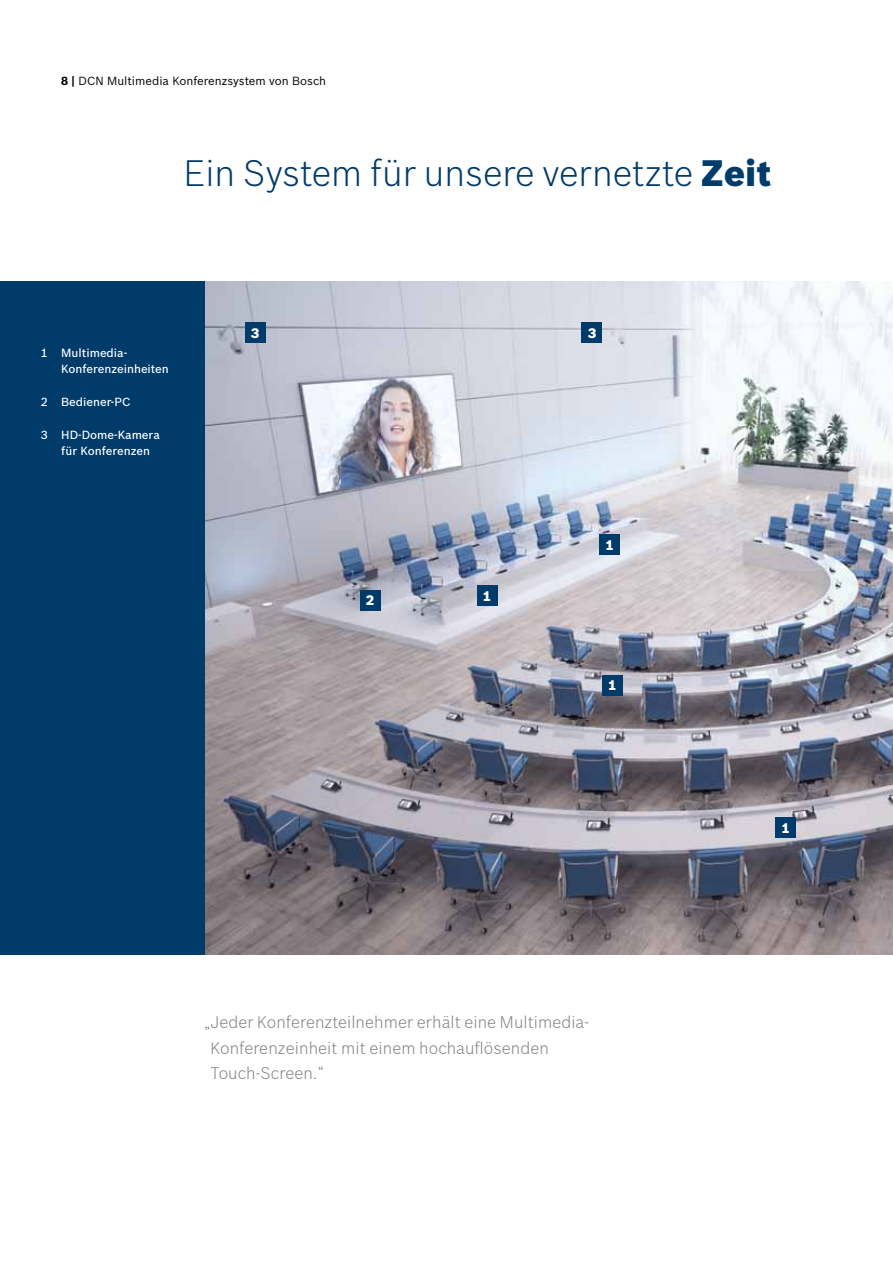
<style>
.page{position:relative;width:893px;height:1263px;background:#fff}
.page>*{position:absolute;margin:0;border:0;box-sizing:border-box;transform-origin:0 0}
.t1{font:300 36px "Bosch Sans";color:#003b6a}
.t2{font:300 16.5px/25.5px "Bosch Sans";letter-spacing:.005em;color:#808285}
.t3{font:900 13.5px "Bosch Sans";color:#fff}
.t4{font:500 11.55px/16.4px "Bosch Sans";color:#fff}
.t5{font:11.55px "Bosch Sans";color:#000}
.s1{font-weight:700}
.s2{font-weight:900}
</style>
<div class="page">
<img style="left:204px;top:281px;width:689px;height:674px">
<div style="left:0;top:281px;width:204px;height:674px;background:#003b6a"></div>
<div style="left:360px;top:590px;width:20px;height:21px;background:#003b6a"></div>
<div style="left:599px;top:535px;width:21px;height:20px;background:#003b6a"></div>
<div style="left:776px;top:818px;width:20px;height:20px;background:#003b6a"></div>
<div style="left:602px;top:675px;width:20px;height:20px;background:#003b6a"></div>
<div style="left:477px;top:586px;width:20px;height:20px;background:#003b6a"></div>
<div style="left:245px;top:323px;width:20px;height:20px;background:#003b6a"></div>
<div style="left:582px;top:323px;width:20px;height:20px;background:#003b6a"></div>
<p class="t5" style="left:61px;top:73px;width:266px"><span class="s1">8 |</span> DCN Multimedia Konferenzsystem von Bosch</p>
<h1 class="t1" style="left:184px;top:147px;width:589px">Ein System für unsere vernetzte <span class="s2">Zeit</span></h1>
<p class="t4" style="left:61px;top:344px;width:109px;text-indent:-20px">1 Multimedia-<br>Konferenzeinheiten</p>
<p class="t4" style="left:41px;top:393px;width:91px">2 Bediener-PC</p>
<p class="t4" style="left:61px;top:426px;width:100px;text-indent:-20px">3 HD-Dome-Kamera für Konferenzen</p>
<p class="t3" style="left:251px;top:322px;width:10px">3</p>
<p class="t3" style="left:588px;top:322px;width:10px">3</p>
<p class="t3" style="left:366px;top:590px;width:10px">2</p>
<p class="t3" style="left:483px;top:586px;width:10px">1</p>
<p class="t3" style="left:605px;top:534px;width:10px">1</p>
<p class="t3" style="left:608px;top:675px;width:10px">1</p>
<p class="t3" style="left:782px;top:817px;width:10px">1</p>
<p class="t2" style="left:211px;top:1009px;width:380px;text-indent:-6px">„Jeder Konferenzteilnehmer erhält eine Multimedia-<br>Konferenzeinheit mit einem hochauflösenden<br>Touch-Screen.“</p>
</div>
